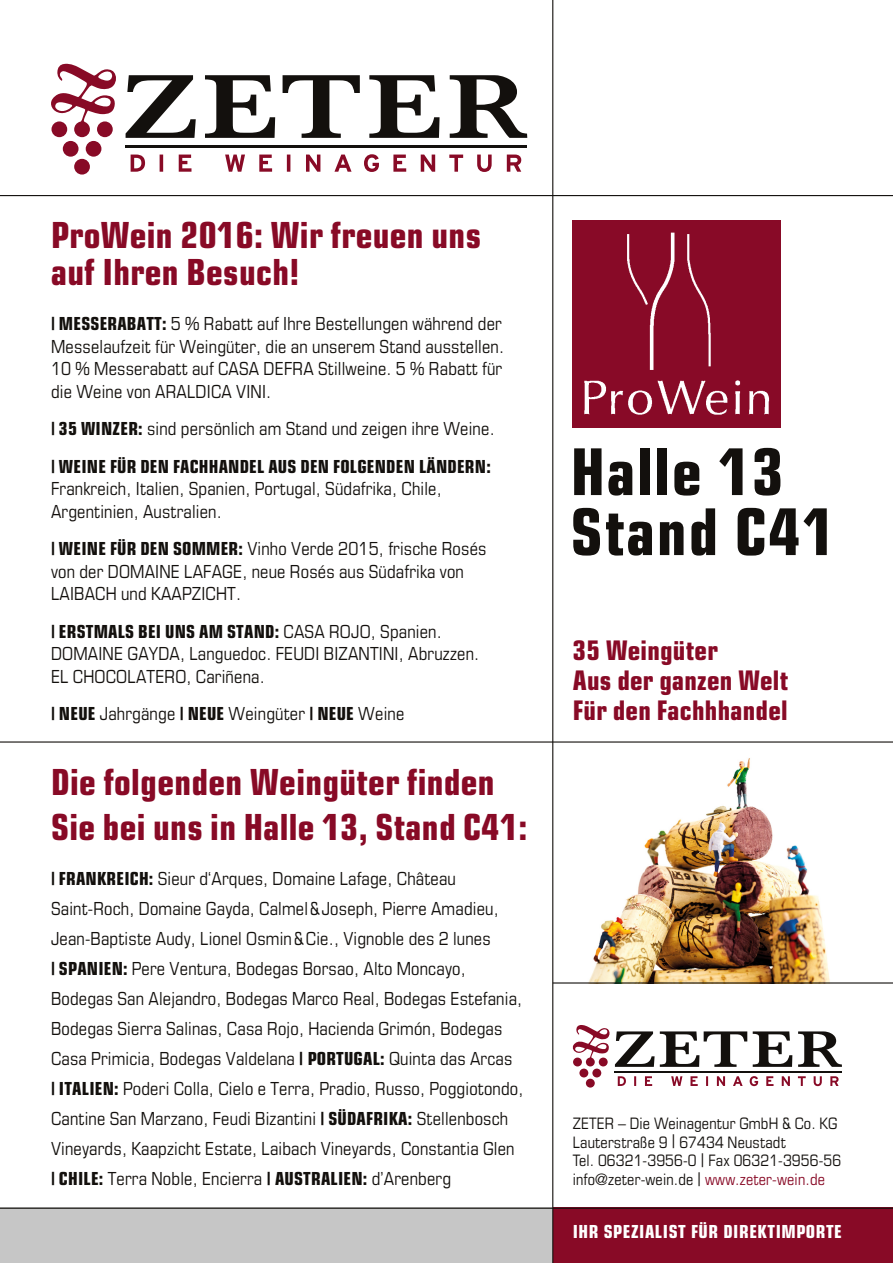
<style>
.page{position:relative;width:893px;height:1263px;background:#fff}
.page>*{position:absolute;margin:0;border:0;box-sizing:border-box;transform-origin:0 0}
.t1{font:700 condensed 64.5px/60px "Eurostile";letter-spacing:.03em;color:#13100d}
.t2{font:700 condensed 36px/45px "Eurostile";letter-spacing:.01em;color:#880a26}
.t3{font:700 condensed 27px/30px "Eurostile";letter-spacing:.01em;color:#880a26}
.t4{font:condensed 18px/30px "Eurostile";letter-spacing:.01em;color:#13100d}
.t5{font:700 condensed 18px "Eurostile";letter-spacing:.01em;color:#13100d}
.t6{font:700 condensed 18px "Eurostile";letter-spacing:.03em;color:#fff}
.t7{font:condensed 15.75px/18.8px "Eurostile";letter-spacing:.01em;color:#13100d}
.s1{font-weight:700}
.s2{font-size:18.75px}
.s3{color:#880a26}
</style>
<div class="page">
<img style="left:553px;top:743px;width:277px;height:239px">
<div style="left:0;top:1208px;width:553px;height:55px;background:#c6c6c6"></div>
<div style="left:553px;top:1208px;width:340px;height:55px;background:#880a26"></div>
<div style="left:74px;top:159px;width:16px;height:16px;background:#880a26;border-radius:50%"></div>
<div style="left:63px;top:141px;width:16px;height:16px;background:#880a26;border-radius:50%"></div>
<div style="left:86px;top:141px;width:15px;height:16px;background:#880a26;border-radius:50%"></div>
<svg style="left:131px;top:154px;width:390px;height:18px"></svg>
<svg style="left:450px;top:75px;width:77px;height:63px"></svg>
<svg style="left:126px;top:75px;width:70px;height:63px"></svg>
<svg style="left:205px;top:75px;width:70px;height:63px"></svg>
<svg style="left:283px;top:75px;width:77px;height:63px"></svg>
<svg style="left:369px;top:75px;width:71px;height:63px"></svg>
<hr style="left:125px;top:145px;width:402px;height:3px;background:#13100d">
<svg style="left:51px;top:64px;width:65px;height:73px"></svg>
<img style="left:573px;top:220px;width:207px;height:208px">
<hr style="left:553px;top:982px;width:340px;height:1px;background:#13100d">
<hr style="left:0;top:195px;width:893px;height:1px;background:#13100d">
<div style="left:586px;top:1079px;width:9px;height:8px;background:#880a26;border-radius:50%"></div>
<div style="left:579px;top:1068px;width:9px;height:9px;background:#880a26;border-radius:50%"></div>
<div style="left:592px;top:1068px;width:9px;height:9px;background:#880a26;border-radius:50%"></div>
<svg style="left:618px;top:1076px;width:220px;height:10px"></svg>
<svg style="left:798px;top:1031px;width:44px;height:36px"></svg>
<svg style="left:753px;top:1031px;width:39px;height:36px"></svg>
<hr style="left:615px;top:1071px;width:227px;height:1px;background:#13100d">
<svg style="left:573px;top:1025px;width:174px;height:42px"></svg>
<hr style="left:0;top:741px;width:893px;height:2px;background:#13100d">
<hr style="left:552px;top:0;width:1px;height:1263px;background:#13100d">
<hr style="left:0;top:1208px;width:893px;height:1px;background:#13100d">
<h2 class="t2" style="left:51px;top:216px;width:431px;line-height:37.5px">PROWEIN 2016: WIR FREUEN UNS<br>AUF IHREN BESUCH!</h2>
<p class="t4" style="left:51px;top:312px;width:455px;line-height:22.5px;text-indent:111px"><span class="s1">:</span> 5 % Rabatt auf Ihre Bestellungen während der Messelaufzeit für Weingüter, die an unserem Stand ausstellen.<br>10 % Messerabatt auf CASA DEFRA Stillweine. 5 % Rabatt für die Weine von ARALDICA VINI.</p>
<p class="t4" style="left:51px;top:410px;width:445px;line-height:37.5px"><span class="s1">| 35 WINZER:</span> sind persönlich am Stand und zeigen ihre Weine. <span class="s1">| WEINE FÜR DEN FACHHA</span></p>
<p class="t5" style="left:51px;top:313px;width:77px">| MESSERABATT</p>
<p class="t5" style="left:228px;top:455px;width:51px">NDEL AUS</p>
<p class="t5" style="left:300px;top:455px;width:42px">DEN FOLG</p>
<p class="t5" style="left:367px;top:455px;width:125px">ENDEN LÄNDERN:</p>
<p class="t4" style="left:51px;top:477px;width:392px;line-height:22.5px">Frankreich, Italien, Spanien, Portugal, Südafrika, Chile,<br>Argentinien, Australien.</p>
<p class="t5" style="left:51px;top:538px;width:145px">| WEINE FÜR DEN SOMM</p>
<p class="t4" style="left:51px;top:537px;width:437px;line-height:22.5px;text-indent:170px"><span class="s1">ER:</span> Vinho Verde 2015, frische Rosés von der DOMAINE LAFAGE, neue Rosés aus Südafrika von<br>LAIBACH und KAAPZICHT.</p>
<p class="t5" style="left:51px;top:620px;width:37px">| ERSTMALS</p>
<p class="t4" style="left:51px;top:619px;width:430px;line-height:22.5px;text-indent:87px"><span class="s1">BEI UNS AM STAND:</span> CASA ROJO, Spanien.<br>DOMAINE GAYDA, Languedoc. FEUDI BIZANTINI, Abruzzen.<br>EL CHOCOLATERO, Cariñena.</p>
<p class="t4" style="left:51px;top:698px;width:355px"><span class="s1">| NEUE</span> Jahrgänge <span class="s1">| NEUE</span> Weingüter <span class="s1">| NEUE</span> Weine</p>
<h2 class="t2" style="left:51px;top:759px;width:478px">DIE FOLGENDEN WEINGÜTER FINDEN<br>SIE BEI UNS IN HALLE 13, STAND C41:</h2>
<p class="t4" style="left:51px;top:863px;width:474px"><span class="s1">| FRANKREICH:</span> Sieur d‘Arques, Domaine Lafage, Château Saint-Roch, Domaine Gayda, Calmel&amp;Joseph, Pierre Amadieu, Jean-Baptiste Audy, Lionel Osmin&amp;Cie., Vignoble des 2 lunes<br><span class="s1">| SPANIEN:</span> Pere Ventura, Bodegas Borsao, Alto Moncayo, Bodegas San Alejandro, Bodegas Marco Real, Bodegas Estefania, Bodegas Sierra Salinas, Casa Rojo, Hacienda Grimón, Bodegas Casa Primicia, Bodegas Valdelana <span class="s1">| PORTUGAL:</span> Quinta das Arcas<br><span class="s1">| ITALIEN:</span> Poderi Colla, Cielo e Terra, Pradio, Russo, Poggiotondo, Cantine San Marzano, Feudi Bizantini <span class="s1">| SÜDAFRIKA:</span> Stellenbosch Vineyards, Kaapzicht Estate, Laibach Vineyards, Constantia Glen<br><span class="s1">| CHILE:</span> Terra Noble, Encierra <span class="s1">| AUSTRALIEN:</span> d’Arenberg</p>
<h1 class="t1" style="left:571px;top:441px;width:265px">HALLE 13<br>STAND C41</h1>
<h3 class="t3" style="left:573px;top:635px;width:217px">35 WEINGÜTER<br>AUS DER GANZEN WELT<br>FÜR DEN FACHHHANDEL</h3>
<p class="t7" style="left:573px;top:1113px;width:270px;text-indent:45px">– Die Weinagentur GmbH &amp; Co. KG Lauterstraße 9 <span class="s2">|</span> 67434 Neustadt<br>Tel. 06321-3956-0 <span class="s2">|</span> Fax 06321-3956-56 info@zeter-wein.de <span class="s2">|</span> <span class="s3">www.zeter-wein.de</span></p>
<p class="t7" style="left:573px;top:1113px;width:18px">Zeter</p>
<p class="t6" style="left:573px;top:1220px;width:75px">IHR SPEZIALIST</p>
<p class="t6" style="left:691px;top:1220px;width:87px">FÜR DIREKTIMPO</p>
<p class="t6" style="left:816px;top:1220px;width:28px">RTE</p>
</div>
